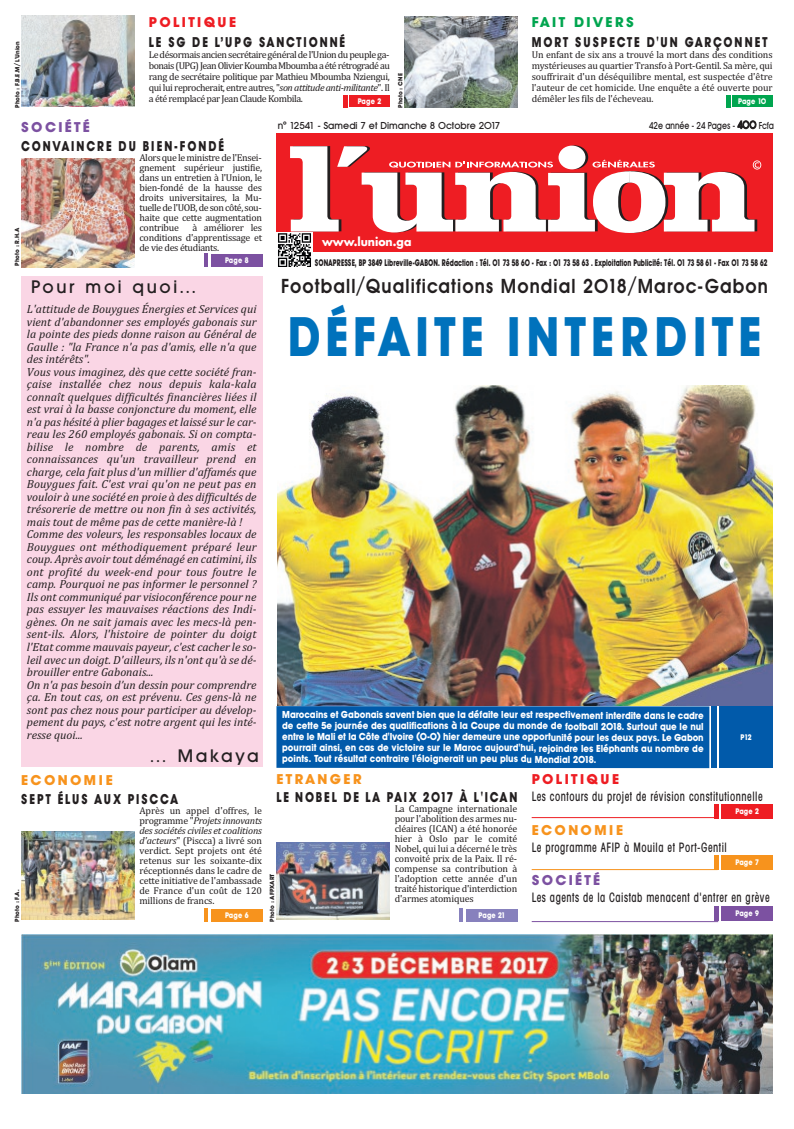
<style>
.page{position:relative;width:794px;height:1129px;background:#fff}
.page>*{position:absolute;margin:0;border:0;box-sizing:border-box;transform-origin:0 0}
.t1{font:700 55px "Avant Garde BQ";letter-spacing:.1em;color:#0072bc;scale:.83 1}
.t2{font:600 20px "Avant Garde BQ";letter-spacing:.06em;color:#231f20;scale:.9 1}
.t3{font:500 18px "Avant Garde BQ";letter-spacing:.15em;color:#231f20}
.t4{font:700 14px "Avant Garde BQ";letter-spacing:.17em;color:#231f20;scale:.8 1}
.t5{font:700 14px "Avant Garde BQ";letter-spacing:.14em;color:#231f20;scale:.8 1}
.t6{font:700 14px "Avant Garde BQ";letter-spacing:.17em;color:#ee1d23}
.t7{font:700 14px "Avant Garde BQ";letter-spacing:.17em;color:#f7931d}
.t8{font:700 14px "Avant Garde BQ";letter-spacing:.16em;color:#7c51a1}
.t9{font:700 14px "Avant Garde BQ";letter-spacing:.15em;color:#00a54f}
.t10{font:700 14px "Avant Garde BQ";letter-spacing:.15em;color:#f7931d}
.t11{font:500 condensed 13px "Avant Garde";letter-spacing:.05em;color:#231f20;scale:.8 1}
.t12{font:italic 11.8px/12.5px "Cambria";color:#231f20}
.t13{font:700 11.5px "Futura";color:#fff;scale:.94 1}
.t14{font:10px/10px "Cambria";letter-spacing:-.025em;color:#231f20;text-align:justify}
.t15{font:700 10px/11px "Avant Garde BQ";color:#fff;text-align:justify;scale:.9 1}
.t16{font:500 10px "Avant Garde BQ";color:#231f20}
.t17{font:500 10px "Avant Garde BQ";color:#231f20;scale:.8 1}
.t18{font:700 9.4px "Avant Garde BQ";color:#231f20;scale:.68 1}
.t19{font:700 8px "Avant Garde BQ";letter-spacing:.02em;color:#fff;scale:.85 1}
.t20{font:700 6px "Avant Garde BQ";color:#231f20}
.s1{font-style:italic}
.s2{font-size:11px}
</style>
<div class="page">
<div style="left:21px;top:276px;width:241px;height:490px;background:#fad6e5"></div>
<div style="left:276px;top:133px;width:496px;height:119px;background:#ee1d23"></div>
<svg style="left:290px;top:146px;width:471px;height:87px"></svg>
<hr style="left:531px;top:817px;width:186px;height:1px;background:#ee1d23">
<hr style="left:531px;top:869px;width:186px;height:1px;background:#f7931d">
<hr style="left:532px;top:921px;width:186px;height:1px;background:#7c51a1">
<div style="left:276px;top:706px;width:433px;height:62px;background:#015aaa"></div>
<img style="left:276px;top:233px;width:36px;height:33px">
<img style="left:21px;top:934px;width:752px;height:159px">
<div style="left:721px;top:804px;width:51px;height:14px;background:#ee1d23"></div>
<div style="left:714px;top:804px;width:5px;height:14px;background:#ee1d23"></div>
<div style="left:721px;top:855px;width:51px;height:14px;background:#f7931d"></div>
<div style="left:714px;top:855px;width:5px;height:14px;background:#f7931d"></div>
<div style="left:721px;top:906px;width:51px;height:14px;background:#7c51a1"></div>
<div style="left:714px;top:906px;width:5px;height:14px;background:#7c51a1"></div>
<div style="left:349px;top:95px;width:40px;height:12px;background:#ee1d23"></div>
<hr style="left:343px;top:95px;width:4px;height:13px;background:#ee1d23">
<svg style="left:21px;top:106px;width:114px;height:1px"></svg>
<img style="left:21px;top:15px;width:114px;height:91px">
<div style="left:732px;top:95px;width:40px;height:12px;background:#00a54f"></div>
<hr style="left:726px;top:95px;width:4px;height:13px;background:#00a54f">
<svg style="left:404px;top:16px;width:113px;height:1px"></svg>
<img style="left:404px;top:17px;width:113px;height:91px">
<div style="left:211px;top:254px;width:51px;height:13px;background:#7c51a1"></div>
<img style="left:21px;top:159px;width:113px;height:108px">
<hr style="left:204px;top:254px;width:4px;height:13px;background:#7c51a1">
<div style="left:211px;top:908px;width:51px;height:13px;background:#f7931d"></div>
<img style="left:21px;top:831px;width:113px;height:88px">
<hr style="left:204px;top:908px;width:4px;height:13px;background:#f7931d">
<div style="left:466px;top:908px;width:51px;height:13px;background:#8781bd"></div>
<img style="left:276px;top:842px;width:114px;height:77px">
<hr style="left:459px;top:908px;width:4px;height:13px;background:#8781bd">
<div style="left:719px;top:706px;width:53px;height:61px;background:#015aaa"></div>
<div style="left:711px;top:706px;width:5px;height:61px;background:#015aaa"></div>
<img style="left:278px;top:386px;width:494px;height:319px">
<p class="t20" style="left:14px;top:108px;width:68px;rotate:-90deg">Photo : F.B.E.M/ L'Union</p>
<p class="t8" style="left:21px;top:119px;width:70px">SOCIÉTÉ</p>
<p class="t6" style="left:149px;top:14px;width:89px">POLITIQUE</p>
<p class="t4" style="left:149px;top:34px;width:247px">LE SG DE L’UPG SANCTIONNÉ</p>
<p class="t14" style="left:149px;top:49px;width:242px;line-height:11px">Ledésormaisanciensecrétairegénéraldel'Uniondupeuplega&shy;bonais(UPG)JeanOlivierKoumbaMboumbaaétérétrogradéau rang de secrétaire politique par Mathieu Mboumba Nziengui, qui lui reprocherait, entre autres, "<span class="s1">son attitude anti-militante</span>". Il a été remplacé par Jean Claude Kombila.</p>
<p class="t19" style="left:358px;top:97px;width:29px">Page 2</p>
<p class="t20" style="left:397px;top:108px;width:36px;rotate:-90deg">Photo : CNE</p>
<p class="t9" style="left:531px;top:14px;width:104px">FAIT DIVERS</p>
<p class="t4" style="left:531px;top:34px;width:296px">MORT SUSPECTE D'UN GARÇONNET</p>
<p class="t14" style="left:531px;top:49px;width:242px;line-height:11px">Un enfant de six ans a trouvé la mort dans des conditions mystérieuses au quartier Transfo à Port-Gentil. Sa mère, qui souffrirait d'un déséquilibre mental, est suspectée d'être l'auteur de cet homicide. Une enquête a été ouverte pour démêler les fils de l'écheveau.</p>
<p class="t19" style="left:738px;top:97px;width:35px">Page 10</p>
<p class="t16" style="left:278px;top:120px;width:224px">n° 12541 - Samedi 7 et Dimanche 8 Octobre 2017</p>
<p class="t17" style="left:649px;top:120px;width:157px">42e année - 24 Pages - <span class="s2">400</span> Fcfa</p>
<p class="t4" style="left:21px;top:138px;width:255px">CONVAINCRE DU BIEN-FONDÉ</p>
<p class="t14" style="left:139px;top:152px;width:124px">Alorsqueleministredel'Ensei&shy;gnement supérieur justifie, dans un entretien à l'Union, le bien-fondé de la hausse des droits universitaires, la Mu&shy;tuelledel'UOB,desoncôté, sou&shy;haite que cette augmentation contribue</p>
<p class="t14" style="left:139px;top:222px;width:124px;text-indent:53px">à améliorer les conditions d'apprentissage et de vie des étudiants.</p>
<p class="t20" style="left:14px;top:265px;width:39px;rotate:-90deg">Photo : R.H.A</p>
<p class="t19" style="left:225px;top:256px;width:29px">Page 8</p>
<h3 class="t3" style="left:31px;top:276px;width:166px">Pour moi quoi...</h3>
<p class="t13" style="left:322px;top:236px;width:97px">www.lunion.ga</p>
<p class="t18" style="left:315px;top:257px;width:667px">SONAPRESSE, BP 3849 Libreville-GABON. Rédaction : Tél. 01 73 58 60 - Fax : 01 73 58 63 . Exploitation Publicité: Tél. 01 73 58 61 - Fax 01 73 58 62</p>
<h2 class="t2" style="left:281px;top:275px;width:542px">Football/Qualifications Mondial 2018/Maroc-Gabon</h2>
<p class="t12" style="left:27px;top:303px;width:231px">L'attitude de Bouygues Énergies et Services qui vient d'abandonner ses employés gabonais sur la pointe des pieds donne raison au Général de Gaulle : "la France n'a pas d'amis, elle n'a que des intérêts".<br>Vous vous imaginez, dès que cette société fran&shy;çaise installée chez nous depuis kala-kala connaît quelques difficultés financières liées il est vrai à la basse conjoncture du moment, elle n'a pas hésité à plier bagages et laissé sur le car&shy;reau les 260 employés gabonais. Si on compta&shy;bilise le nombre de parents, amis et connaissances qu'un travailleur prend en charge, cela fait plus d'un millier d'affamés que Bouygues fait. C'est vrai qu'on ne peut pas en vouloir à une société en proie à des difficultés de trésorerie de mettre ou non fin à ses activités, mais tout de même pas de cette manière-là !<br>Comme des voleurs, les responsables locaux de Bouygues ont méthodiquement préparé leur coup. Après avoir tout déménagé en catimini, ils ont profité du week-end pour tous foutre le camp. Pourquoi ne pas informer le personnel ?<br>Ils ont communiqué par visioconférence pour ne pas essuyer les mauvaises réactions des Indi&shy;gènes. On ne sait jamais avec les mecs-là pen&shy;sent-ils. Alors, l'histoire de pointer du doigt l'Etat comme mauvais payeur, c'est cacher le so&shy;leil avec un doigt. D'ailleurs, ils n'ont qu'à se dé&shy;brouiller entre Gabonais...<br>On n'a pas besoin d’un dessin pour comprendre ça. En tout cas, on est prévenu. Ces gens-là ne sont pas chez nous pour participer au dévelop&shy;pement du pays, c'est notre argent qui les inté&shy;resse quoi...</p>
<h1 class="t1" style="left:288px;top:305px;width:572px">DÉFAITE INTERDITE</h1>
<p class="t15" style="left:282px;top:709px;width:470px">Marocains et Gabonais savent bien que la défaite leur est respectivement interdite dans le cadre de cette 5e journée des qualifications à la Coupe du monde de football 2018. Surtout que le nul entre le Mali et la Côte d'Ivoire (0-0) hier demeure une opportunité pour les deux pays. Le Gabon pourrait ainsi, en cas de victoire sur le Maroc aujourd'hui, rejoindre les Eléphants au nombre de points. Tout résultat contraire l'éloignerait un peu plus du Mondial 2018.</p>
<p class="t5" style="left:276px;top:789px;width:302px">LE NOBEL DE LA PAIX 2017 À L'ICAN</p>
<p class="t14" style="left:395px;top:803px;width:124px">La Campagne internationale pour l'abolition des armes nu&shy;cléaires (ICAN) a été honorée hier à Oslo par le comité Nobel, qui lui a décerné le très convoité prix de la Paix. Il ré&shy;compense sa contribution à l'adoption cette année d'un traité historique d'interdiction d'armes atomiques</p>
<p class="t19" style="left:735px;top:806px;width:29px">Page 2</p>
<p class="t19" style="left:740px;top:732px;width:15px">P12</p>
<h3 class="t3" style="left:149px;top:745px;width:111px">… Makaya</h3>
<p class="t6" style="left:531px;top:770px;width:89px">POLITIQUE</p>
<p class="t11" style="left:532px;top:791px;width:290px">Les contours du projet de révision constitutionnelle</p>
<p class="t7" style="left:531px;top:821px;width:93px">ECONOMIE</p>
<p class="t11" style="left:532px;top:842px;width:245px">Le programme AFIP à Mouila et Port-Gentil</p>
<p class="t8" style="left:531px;top:871px;width:70px">SOCIÉTÉ</p>
<p class="t11" style="left:532px;top:892px;width:299px">Les agents de la Caistab menacent d'entrer en grève</p>
<p class="t10" style="left:276px;top:771px;width:87px">ETRANGER</p>
<p class="t7" style="left:21px;top:772px;width:93px">ECONOMIE</p>
<p class="t4" style="left:21px;top:791px;width:198px">SEPT ÉLUS AUX PISCCA</p>
<p class="t14" style="left:139px;top:805px;width:124px">Après un appel d'offres, le programme "<span class="s1">Projets innovants des sociétés civiles et coalitions d'acteurs</span>" (Piscca) a livré son verdict. Sept projets ont été retenus sur les soixante-dix réceptionnés dans le cadre de cette initiative de l'ambassade de France d'un coût de 120 millions de francs.</p>
<p class="t19" style="left:735px;top:857px;width:29px">Page 7</p>
<p class="t20" style="left:269px;top:921px;width:50px;rotate:-90deg">Photo : AFPXART</p>
<p class="t20" style="left:14px;top:921px;width:34px;rotate:-90deg">Photo : F.A.</p>
<p class="t19" style="left:735px;top:908px;width:29px">Page 9</p>
<p class="t19" style="left:478px;top:910px;width:33px">Page 21</p>
<p class="t19" style="left:225px;top:910px;width:29px">Page 6</p>
</div>
